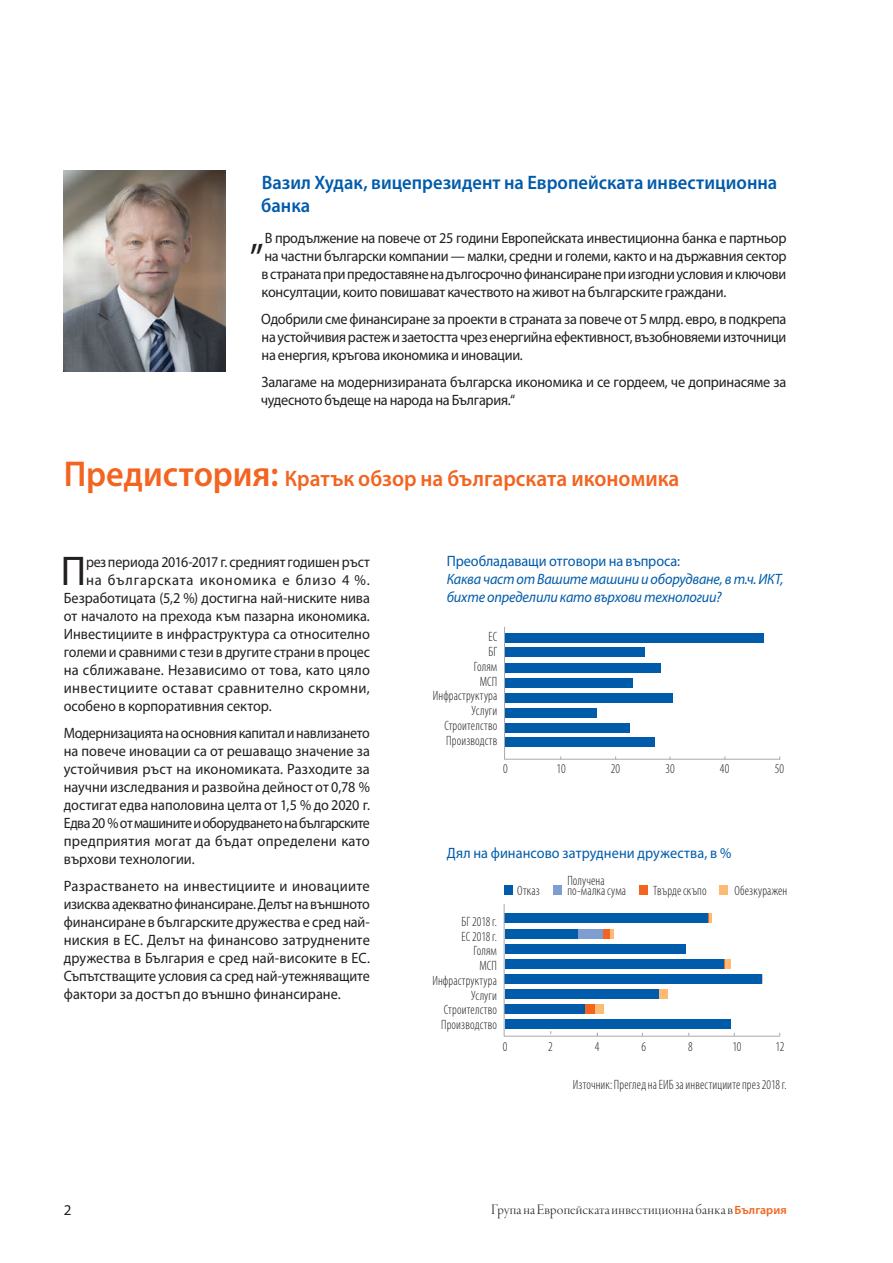
<style>
.page{position:relative;width:893px;height:1263px;background:#fff}
.page>*{position:absolute;margin:0;border:0;box-sizing:border-box;transform-origin:0 0}
.t1{font:41.7px "Myriad Pro";color:#231f20;scale:.95 1}
.t2{font:600 22.5px "Myriad Pro";color:#f36421;scale:.95 1}
.t3{font:600 19.5px/22.5px "Myriad Pro";color:#015bab;scale:.95 1}
.t4{font:15px/18px "Myriad Pro";letter-spacing:-.005em;color:#231f20;text-align:justify;scale:.95 1}
.t5{font:15px/18px "Myriad Pro";letter-spacing:-.005em;color:#231f20;text-align:justify;scale:.93 1}
.t6{font:15px/18px "Myriad Pro";letter-spacing:-.005em;color:#231f20;text-align:justify}
.t7{font:italic 15px/18px "Myriad Pro";letter-spacing:-.015em;color:#015bab;scale:.95 1}
.t8{font:15px "Myriad Pro";color:#015bab;scale:.95 1}
.t9{font:15px "Garamond Premr Pro Lt Disp";letter-spacing:.015em;color:#231f20}
.t10{font:15px "Myriad Pro";letter-spacing:.02em;color:#231f20;scale:.96 1}
.t11{font:15px "Myriad Pro";letter-spacing:.03em;color:#231f20}
.t12{font:15px "Myriad Pro";letter-spacing:.055em;color:#231f20}
.t13{font:300 condensed 13.5px/14.7px "Myriad Pro";letter-spacing:.01em;color:#231f20;text-align:right;scale:.95 1}
.s1{font-size:36px}
.s2{font-family:"Myriad Pro";font-weight:600;font-size:12px;color:#f36421}
</style>
<div class="page">
<img style="left:64px;top:170px;width:161px;height:201px">
<div style="left:594px;top:1005px;width:10px;height:9px;background:#fcbb74"></div>
<div style="left:659px;top:990px;width:9px;height:9px;background:#fcbb74"></div>
<div style="left:725px;top:959px;width:5px;height:9px;background:#fcbb74"></div>
<svg style="left:610px;top:929px;width:4px;height:9px"></svg>
<div style="left:585px;top:1005px;width:9px;height:9px;background:#f36421"></div>
<svg style="left:723px;top:959px;width:2px;height:9px"></svg>
<div style="left:602px;top:929px;width:8px;height:9px;background:#f36421"></div>
<svg style="left:708px;top:914px;width:4px;height:9px"></svg>
<div style="left:577px;top:929px;width:25px;height:9px;background:#7e9ed2"></div>
<div style="left:505px;top:1020px;width:226px;height:9px;background:#015bab"></div>
<div style="left:505px;top:1005px;width:80px;height:9px;background:#015bab"></div>
<div style="left:505px;top:990px;width:154px;height:9px;background:#015bab"></div>
<div style="left:505px;top:974px;width:257px;height:9px;background:#015bab"></div>
<div style="left:505px;top:959px;width:218px;height:9px;background:#015bab"></div>
<div style="left:505px;top:944px;width:180px;height:9px;background:#015bab"></div>
<div style="left:505px;top:929px;width:72px;height:9px;background:#015bab"></div>
<div style="left:505px;top:914px;width:203px;height:9px;background:#015bab"></div>
<hr style="left:504px;top:904px;width:1px;height:132px;background:#a8a9ad">
<hr style="left:504px;top:1036px;width:276px;height:1px;background:#a8a9ad">
<div style="left:553px;top:886px;width:9px;height:9px;background:#7e9ed2"></div>
<div style="left:639px;top:886px;width:8px;height:9px;background:#f36421"></div>
<div style="left:719px;top:886px;width:9px;height:9px;background:#fcbb74"></div>
<div style="left:504px;top:886px;width:9px;height:9px;background:#015bab"></div>
<hr style="left:504px;top:627px;width:1px;height:132px;background:#a8a9ad">
<hr style="left:504px;top:759px;width:276px;height:1px;background:#a8a9ad">
<div style="left:505px;top:709px;width:92px;height:9px;background:#015bab"></div>
<div style="left:505px;top:693px;width:167px;height:9px;background:#015bab"></div>
<div style="left:505px;top:678px;width:128px;height:9px;background:#015bab"></div>
<div style="left:505px;top:663px;width:156px;height:9px;background:#015bab"></div>
<div style="left:505px;top:647px;width:139px;height:9px;background:#015bab"></div>
<div style="left:505px;top:633px;width:258px;height:9px;background:#015bab"></div>
<div style="left:505px;top:723px;width:125px;height:9px;background:#015bab"></div>
<div style="left:505px;top:738px;width:150px;height:9px;background:#015bab"></div>
<h3 class="t3" style="left:261px;top:172px;width:545px">Вазил Худак, вицепрезидент на Европейската инвестиционна банка</h3>
<h1 class="t1" style="left:250px;top:212px;width:16px">„</h1>
<p class="t4" style="left:262px;top:229px;width:554px">В продължение на повече от 25 години Европейската инвестиционна банка е партньор на частни български компании — малки, средни и големи, както и на държавния сектор в страната при предоставяне на дългосрочно финансиране при изгодни условия и ключови консултации, които повишават качеството на живот на българските граждани.</p>
<p class="t4" style="left:261px;top:310px;width:554px">Одобрили сме финансиране за проекти в страната за повече от 5 млрд. евро, в подкрепа на устойчивия растеж и заетостта чрез енергийна ефективност, възобновяеми източници на енергия, кръгова икономика и иновации.</p>
<p class="t4" style="left:261px;top:373px;width:555px">Залагаме на модернизираната българска икономика и се гордеем, че допринасяме за чудесното бъдеще на народа на България.“</p>
<h2 class="t2" style="left:64px;top:466px;width:650px"><span class="s1">Предистория:</span> Кратък обзор на българската икономика</h2>
<h1 class="t1" style="left:61px;top:548px;width:28px">П</h1>
<p class="t5" style="left:86px;top:553px;width:307px">рез периода 2016-2017 г. средният годишен ръст</p>
<p class="t12" style="left:86px;top:572px;width:285px">на българската икономика е близо 4 %.</p>
<p class="t4" style="left:64px;top:589px;width:324px">Безработицата (5,2 %) достигна най-ниските нива</p>
<p class="t4" style="left:64px;top:607px;width:324px">от началото на прехода към пазарна икономика.</p>
<p class="t4" style="left:64px;top:625px;width:324px">Инвестициите в инфраструктура са относително</p>
<p class="t5" style="left:64px;top:643px;width:331px">големи и сравними с тези в другите страни в процес</p>
<p class="t10" style="left:64px;top:662px;width:320px">на сближаване. Независимо от това, като цяло</p>
<p class="t11" style="left:64px;top:680px;width:308px">инвестициите остават сравнително скромни,</p>
<p class="t4" style="left:64px;top:697px;width:220px">особено в корпоративния сектор.</p>
<p class="t5" style="left:64px;top:724px;width:331px">Модернизацията на основния капитал и навлизането на повече иновации са от решаващо значение за устойчивия ръст на икономиката. Разходите за научни изследвания и развойна дейност от 0,78 % достигат едва наполовина целта от 1,5 % до 2020 г.<br>Едва 20 % от машините и оборудването на българските предприятия могат да бъдат определени като върхови технологии.</p>
<p class="t6" style="left:64px;top:877px;width:308px">Разрастването на инвестициите и иновациите изисква адекватно финансиране. Делът на външното финансиране в българските дружества е сред най&shy;ниския в ЕС. Делът на финансово затруднените дружества в България е сред най-високите в ЕС.<br>Съпътстващите условия са сред най-утежняващите фактори за достъп до външно финансиране.</p>
<p class="t8" style="left:447px;top:553px;width:247px">Преобладаващи отговори на въпроса:</p>
<p class="t7" style="left:447px;top:571px;width:356px">Каква част от Вашите машини и оборудване, в т.ч. ИКТ, бихте определили като върхови технологии?</p>
<p class="t13" style="left:433px;top:630px;width:70px">EС<br>БГ<br>Голям<br>МСП<br>Инфраструктура<br>Услуги<br>Строителство<br>Производств</p>
<p class="t13" style="left:503px;top:761px;width:6px">0</p>
<p class="t13" style="left:557px;top:761px;width:11px">10</p>
<p class="t13" style="left:611px;top:761px;width:11px">20</p>
<p class="t13" style="left:666px;top:761px;width:11px">30</p>
<p class="t13" style="left:720px;top:761px;width:12px">40</p>
<p class="t13" style="left:775px;top:761px;width:11px">50</p>
<p class="t8" style="left:447px;top:845px;width:301px">Дял на финансово затруднени дружества, в %</p>
<p class="t13" style="left:432px;top:914px;width:70px">БГ 2018 г.<br>ЕС 2018 г.<br>Голям<br>МСП<br>Инфраструктура<br>Услуги<br>Строителство<br>Производство</p>
<p class="t13" style="left:517px;top:884px;width:25px">Отказ</p>
<p class="t13" style="left:567px;top:875px;width:63px;line-height:10.5px;text-align:left">Получена по-малка сума</p>
<p class="t13" style="left:653px;top:884px;width:58px">Твърде скъпо</p>
<p class="t13" style="left:735px;top:884px;width:57px">Обезкуражен</p>
<p class="t13" style="left:503px;top:1039px;width:6px">0</p>
<p class="t13" style="left:548px;top:1039px;width:6px">2</p>
<p class="t13" style="left:595px;top:1039px;width:6px">4</p>
<p class="t13" style="left:641px;top:1039px;width:6px">6</p>
<p class="t13" style="left:688px;top:1039px;width:6px">8</p>
<p class="t13" style="left:732px;top:1039px;width:11px">10</p>
<p class="t13" style="left:775px;top:1039px;width:11px">12</p>
<p class="t13" style="left:573px;top:1078px;width:227px">Източник: Преглед на ЕИБ за инвестициите през 2018 г.</p>
<p class="t6" style="left:64px;top:1201px;width:9px">2</p>
<p class="t9" style="left:491px;top:1202px;width:297px">Група на Европейската инвестиционна банка в<span class="s2">България</span></p>
</div>
